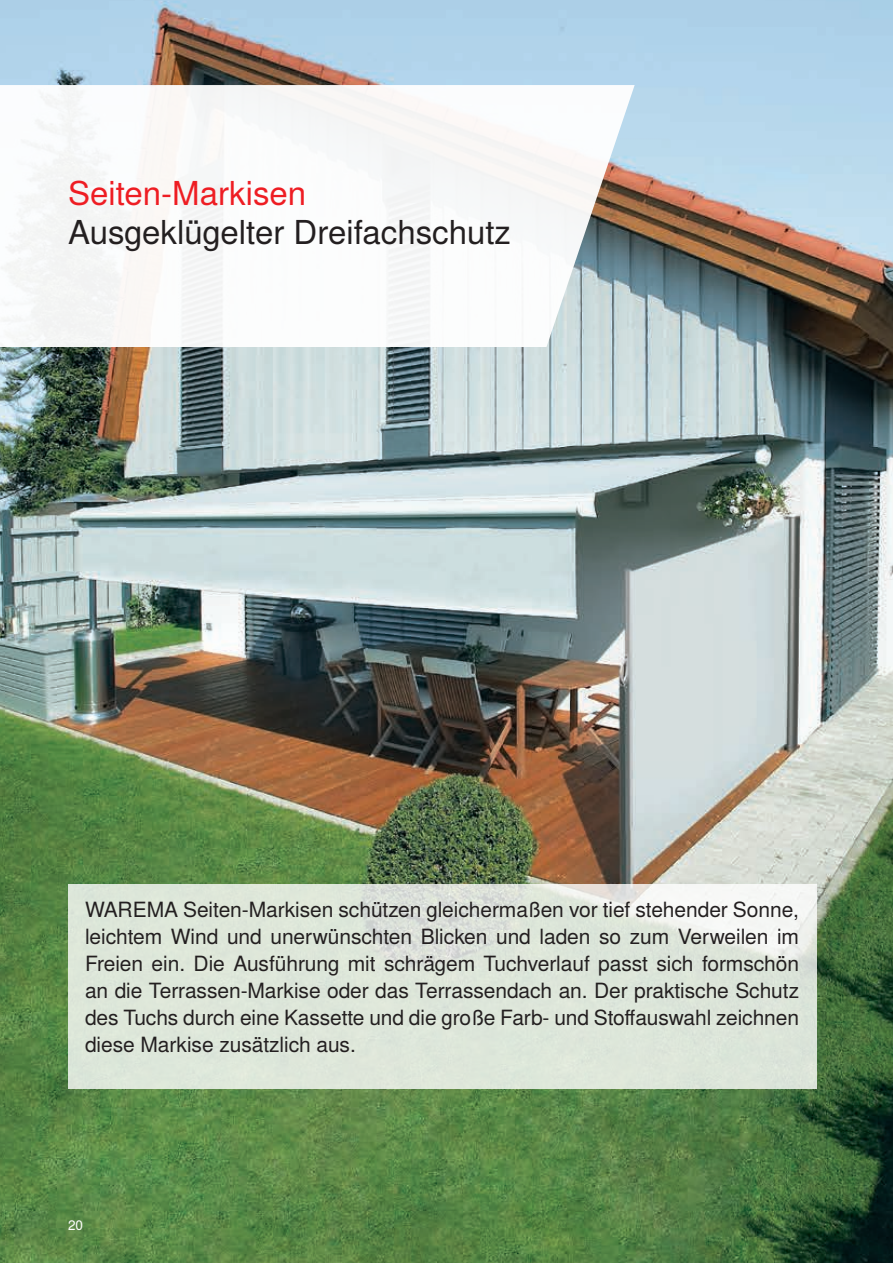
<style>
.page{position:relative;width:893px;height:1263px;background:#fff}
.page>*{position:absolute;margin:0;border:0;box-sizing:border-box;transform-origin:0 0}
.t1{font:33px "Nimbus San LOT";color:#231f20}
.t2{font:33px "Nimbus San LOT";color:#ee1d23}
.t3{font:21px/27px "Nimbus San LOT";letter-spacing:-.005em;color:#231f20;text-align:justify}
.t4{font:13.5px "Nimbus San LOT";color:#fff}
</style>
<div class="page">
<img style="left:0;top:0;width:893px;height:1263px">
<svg style="left:0;top:85px;width:635px;height:262px"></svg>
<svg style="left:68px;top:884px;width:748px;height:205px;background:#dee6db"></svg>
<h1 class="t2" style="left:68px;top:173px;width:240px">Seiten-Markisen</h1>
<h1 class="t1" style="left:68px;top:213px;width:444px">Ausgeklügelter Dreifachschutz</h1>
<p class="t3" style="left:85px;top:896px;width:716px">WAREMA Seiten-Markisen schützen gleichermaßen vor tief stehender Sonne, leichtem Wind und unerwünschten Blicken und laden so zum Verweilen im Freien ein. Die Ausführung mit schrägem Tuchverlauf passt sich formschön an die Terrassen-Markise oder das Terrassendach an. Der praktische Schutz des Tuchs durch eine Kassette und die große Farb- und Stoffauswahl zeichnen diese Markise zusätzlich aus.</p>
<p class="t4" style="left:68px;top:1217px;width:17px">20</p>
</div>
